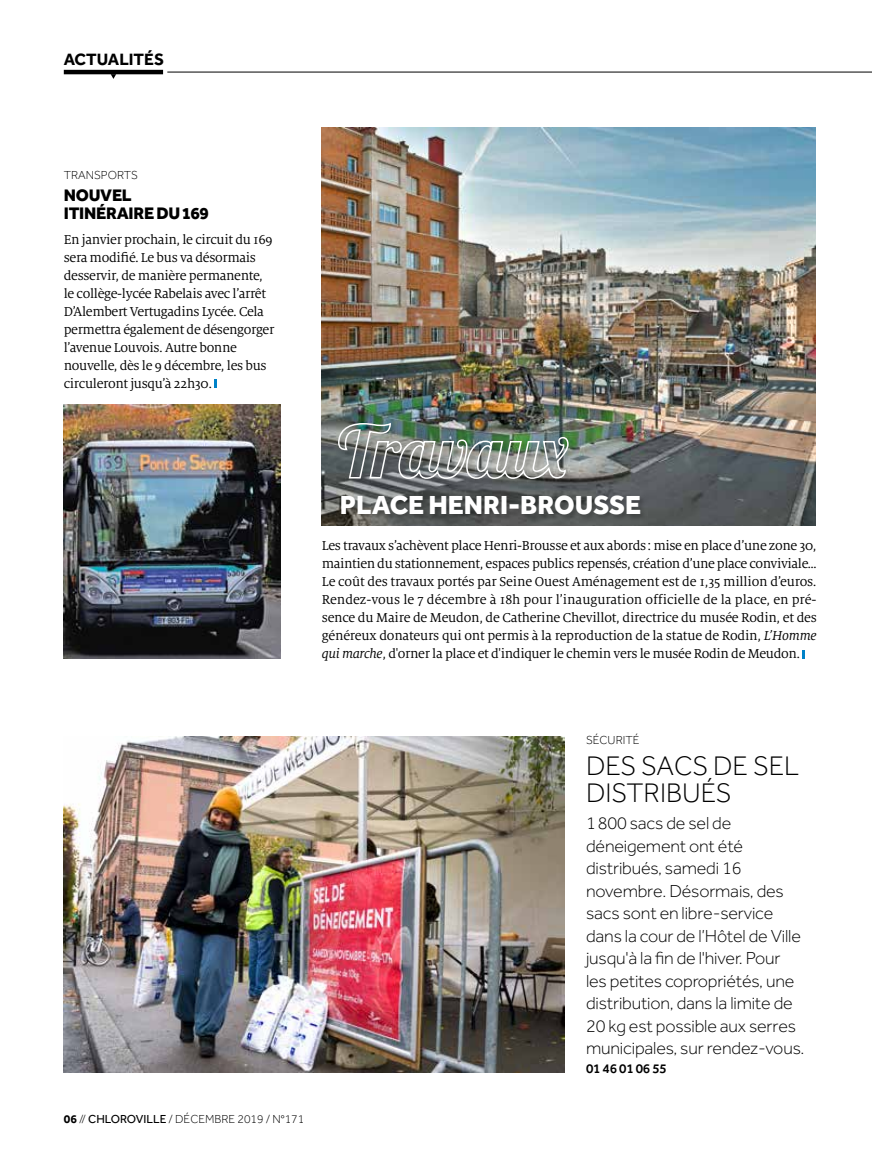
<style>
.page{position:relative;width:872px;height:1149px;background:#fff}
.page>*{position:absolute;margin:0;border:0;box-sizing:border-box;transform-origin:0 0}
.t1{font:300 27.75px/27px "Effra";color:#000}
.t2{font:800 27px "Effra";color:#fff}
.t3{font:300 18px/22.5px "Effra";letter-spacing:-.01em;color:#000}
.t4{font:800 17.25px/18px "Effra";letter-spacing:-.015em;color:#000}
.t5{font:700 16.95px "Effra";color:#000}
.t6{font:14.25px/18px "Milo Serif OT";letter-spacing:-.025em;color:#000;text-align:justify}
.t7{font:500 13.5px "Effra";letter-spacing:-.015em;color:#000}
.t8{font:300 12px "Effra";color:#000}
.s1{font-style:italic}
.s2{font-weight:700}
.s3{font-weight:400}
</style>
<div class="page">
<hr style="left:167px;top:72px;width:705px;height:1px;background:#000">
<hr style="left:64px;top:70px;width:99px;height:4px;background:#000">
<svg style="left:111px;top:74px;width:5px;height:5px"></svg>
<img style="left:64px;top:404px;width:217px;height:254px">
<img style="left:64px;top:736px;width:500px;height:336px">
<svg style="left:802px;top:650px;width:2px;height:8px"></svg>
<svg style="left:214px;top:380px;width:2px;height:8px"></svg>
<img style="left:321px;top:128px;width:495px;height:397px">
<div style="left:340px;top:493px;width:308px;height:29px;background:#000;opacity:.3"></div>
<div style="left:337px;top:421px;width:239px;height:65px;background:#000;opacity:.3"></div>
<img style="left:337px;top:422px;width:232px;height:57px">
<p class="t5" style="left:64px;top:49px;width:102px">ACTUALITÉS</p>
<p class="t8" style="left:64px;top:168px;width:75px">TRANSPORTS</p>
<p class="t4" style="left:64px;top:186px;width:147px">NOUVEL<br>ITINÉRAIRE DU 169</p>
<p class="t6" style="left:64px;top:231px;width:212px;text-align:left">En janvier prochain, le circuit du 169 sera modifié. Le bus va désormais desservir, de manière permanente, le collège-lycée Rabelais avec l’arrêt D’Alembert Vertugadins Lycée. Cela permettra également de désengorger l’avenue Louvois. Autre bonne nouvelle, dès le 9 décembre, les bus circuleront jusqu’à 22h30.</p>
<h2 class="t2" style="left:340px;top:488px;width:303px">PLACE HENRI-BROUSSE</h2>
<p class="t6" style="left:322px;top:537px;width:497px">Les travaux s’achèvent place Henri-Brousse et aux abords: mise en place d’une zone 30, maintien du stationnement, espaces publics repensés, création d’une place conviviale… Le coût des travaux portés par Seine Ouest Aménagement est de 1,35 million d’euros.<br>Rendez-vous le 7 décembre à 18h pour l’inauguration officielle de la place, en pré&shy;sence du Maire de Meudon, de Catherine Chevillot, directrice du musée Rodin, et des généreux donateurs qui ont permis à la reproduction de la statue de Rodin, <span class="s1">L’Homme qui marche</span>, d'orner la place et d'indiquer le chemin vers le musée Rodin de Meudon.</p>
<p class="t8" style="left:64px;top:1111px;width:242px"><span class="s2">06</span> // <span class="s3">CHLOROVILLE</span> / DÉCEMBRE 2019 / N°171</p>
<p class="t8" style="left:586px;top:733px;width:55px">SÉCURITÉ</p>
<h1 class="t1" style="left:586px;top:752px;width:214px">DES SACS DE SEL<br>DISTRIBUÉS</h1>
<p class="t3" style="left:586px;top:811px;width:220px">1800 sacs de sel de déneigement ont été distribués, samedi 16 novembre. Désormais, des sacs sont en libre-service dans la cour de l’Hôtel de Ville jusqu'à la fin de l'hiver. Pour les petites copropriétés, une distribution, dans la limite de<br>20 kg est possible aux serres municipales, sur rendez-vous.</p>
<p class="t7" style="left:586px;top:1059px;width:82px">01 46 01 06 55</p>
</div>
